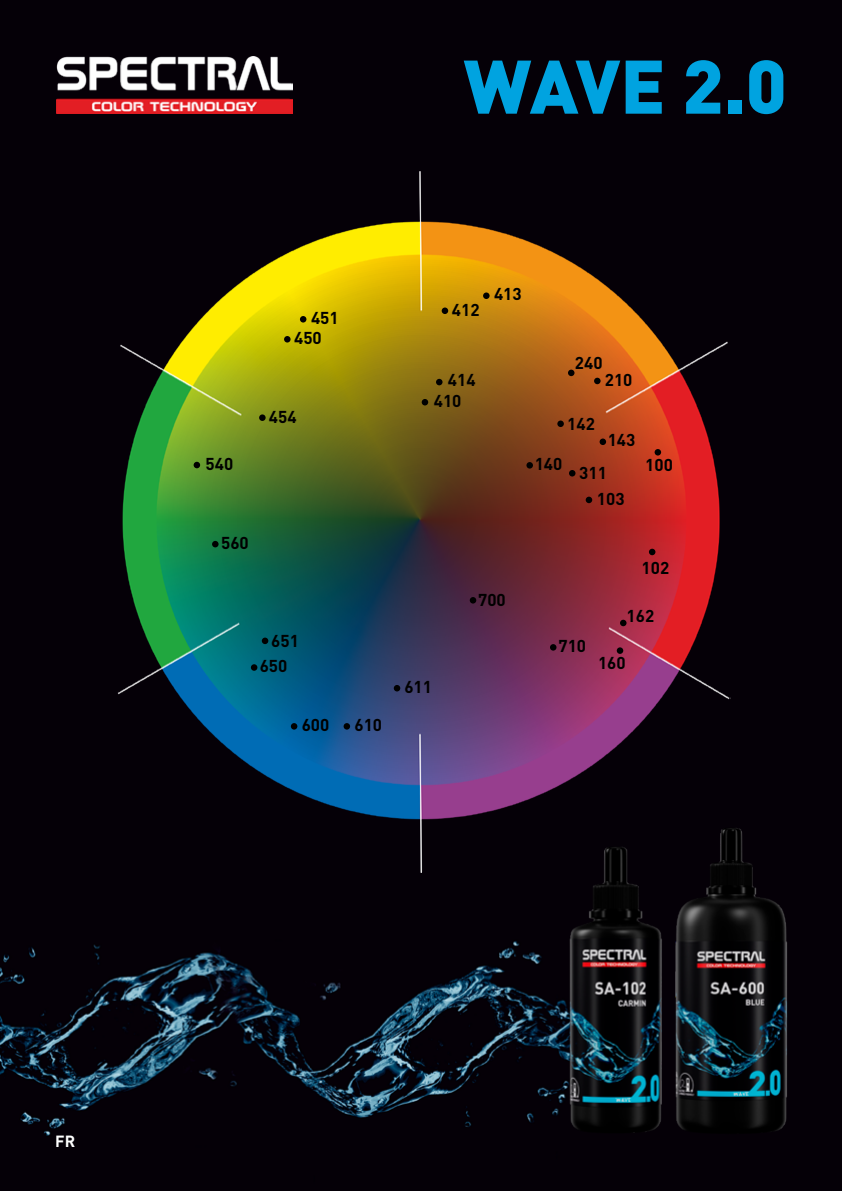
<style>
.page{position:relative;width:842px;height:1191px;background:#050007}
.page>*{position:absolute;margin:0;border:0;box-sizing:border-box;transform-origin:0 0}
.t1{font:900 74.6px "DIN Pro";color:#00a3e0}
.t2{font:700 17px/20px "DIN Pro";color:#000}
.t3{font:700 16px "DIN Pro";color:#fff}
</style>
<div class="page">
<img style="left:57px;top:57px;width:235px;height:57px">
<img style="left:111px;top:171px;width:620px;height:701px">
<div style="left:594px;top:378px;width:7px;height:6px;background:#000;border-radius:50%"></div>
<div style="left:568px;top:369px;width:6px;height:7px;background:#000;border-radius:50%"></div>
<div style="left:483px;top:292px;width:7px;height:7px;background:#000;border-radius:50%"></div>
<div style="left:442px;top:307px;width:6px;height:7px;background:#000;border-radius:50%"></div>
<svg style="left:436px;top:379px;width:6px;height:6px"></svg>
<svg style="left:422px;top:399px;width:6px;height:6px"></svg>
<svg style="left:300px;top:316px;width:6px;height:6px"></svg>
<div style="left:284px;top:336px;width:7px;height:6px;background:#000;border-radius:50%"></div>
<div style="left:259px;top:414px;width:7px;height:7px;background:#000;border-radius:50%"></div>
<svg style="left:194px;top:462px;width:6px;height:6px"></svg>
<div style="left:212px;top:541px;width:7px;height:6px;background:#000;border-radius:50%"></div>
<div style="left:262px;top:637px;width:6px;height:7px;background:#000;border-radius:50%"></div>
<div style="left:251px;top:664px;width:6px;height:7px;background:#000;border-radius:50%"></div>
<svg style="left:291px;top:723px;width:6px;height:6px"></svg>
<svg style="left:344px;top:723px;width:6px;height:6px"></svg>
<svg style="left:394px;top:685px;width:6px;height:6px"></svg>
<svg style="left:470px;top:597px;width:6px;height:6px"></svg>
<svg style="left:550px;top:644px;width:6px;height:6px"></svg>
<svg style="left:620px;top:620px;width:6px;height:6px"></svg>
<div style="left:617px;top:647px;width:6px;height:7px;background:#000;border-radius:50%"></div>
<div style="left:557px;top:420px;width:7px;height:7px;background:#000;border-radius:50%"></div>
<div style="left:600px;top:438px;width:6px;height:7px;background:#000;border-radius:50%"></div>
<svg style="left:655px;top:449px;width:6px;height:6px"></svg>
<svg style="left:569px;top:470px;width:6px;height:6px"></svg>
<div style="left:586px;top:496px;width:6px;height:7px;background:#000;border-radius:50%"></div>
<svg style="left:649px;top:549px;width:6px;height:6px"></svg>
<div style="left:526px;top:462px;width:7px;height:6px;background:#000;border-radius:50%"></div>
<img style="left:381px;top:756px;width:461px;height:435px">
<h1 class="t1" style="left:464px;top:23px;width:325px">WAVE 2.0</h1>
<p class="t2" style="left:294px;top:305px;width:46px;text-indent:17px">451<br>450</p>
<p class="t2" style="left:206px;top:451px;width:29px">540</p>
<p class="t2" style="left:269px;top:405px;width:29px">454</p>
<p class="t2" style="left:221px;top:530px;width:29px">560</p>
<p class="t2" style="left:260px;top:625px;width:41px;line-height:25.4px;text-indent:12px">651<br>650</p>
<p class="t2" style="left:302px;top:712px;width:29px">600</p>
<p class="t2" style="left:354px;top:712px;width:29px">610</p>
<p class="t2" style="left:452px;top:297px;width:29px">412</p>
<p class="t2" style="left:494px;top:282px;width:29px">413</p>
<p class="t2" style="left:448px;top:368px;width:29px">414</p>
<p class="t2" style="left:434px;top:389px;width:29px">410</p>
<p class="t2" style="left:575px;top:350px;width:29px">240</p>
<p class="t2" style="left:605px;top:368px;width:29px">210</p>
<p class="t2" style="left:567px;top:411px;width:29px">142</p>
<p class="t2" style="left:608px;top:428px;width:29px">143</p>
<p class="t2" style="left:535px;top:451px;width:29px">140</p>
<p class="t2" style="left:579px;top:461px;width:29px">311</p>
<p class="t2" style="left:597px;top:487px;width:29px">103</p>
<p class="t2" style="left:645px;top:453px;width:29px">100</p>
<p class="t2" style="left:404px;top:674px;width:29px">611</p>
<p class="t2" style="left:478px;top:588px;width:29px">700</p>
<p class="t2" style="left:558px;top:634px;width:29px">710</p>
<p class="t2" style="left:641px;top:555px;width:29px">102</p>
<p class="t2" style="left:626px;top:604px;width:29px">162</p>
<p class="t2" style="left:598px;top:651px;width:29px">160</p>
<p class="t3" style="left:55px;top:1127px;width:21px">FR</p>
</div>
